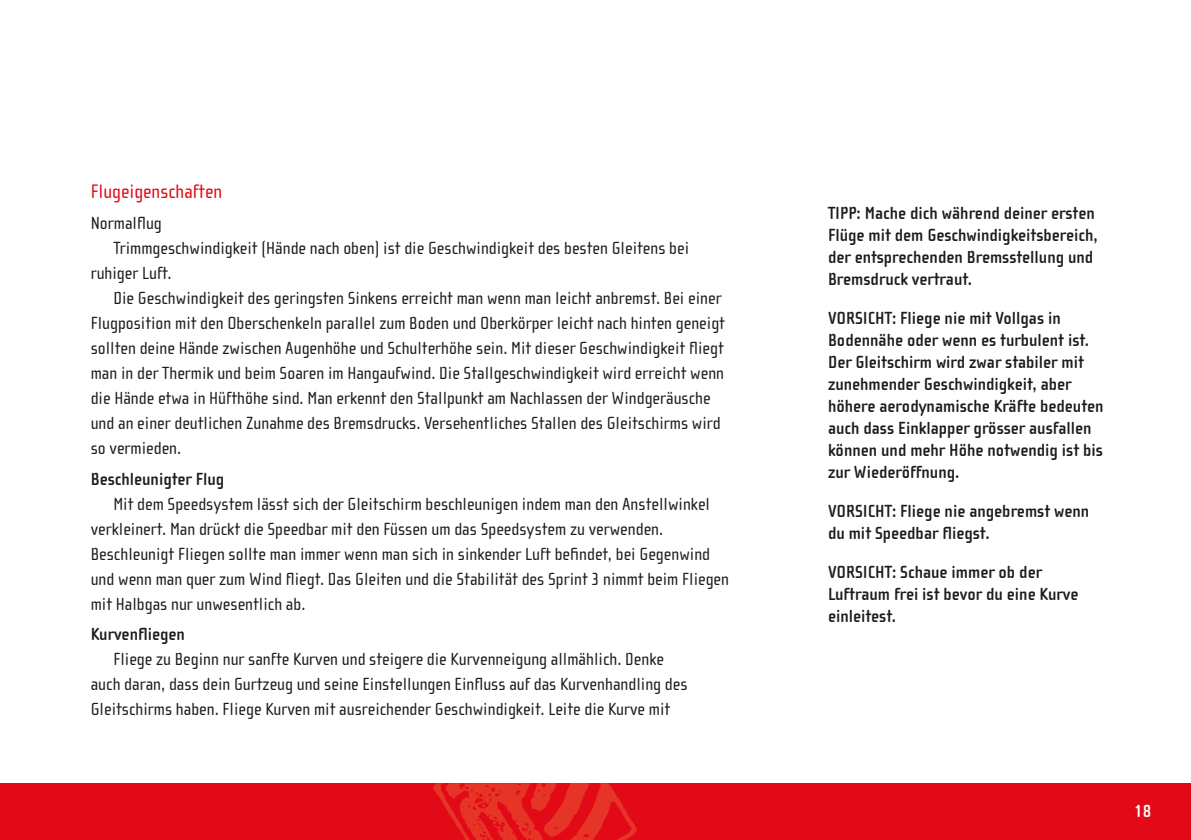
<style>
.page{position:relative;width:1191px;height:840px;background:#fff}
.page>*{position:absolute;margin:0;border:0;box-sizing:border-box;transform-origin:0 0}
.Man_subhead1{font:20px "Cholla Sans OT";color:#e30a18}
.Man_body{font:18px/25px "Cholla Sans OT";color:#1d1d1b}
.Man_sidebar{font:700 18px/22px "Cholla Sans OT";color:#1d1d1b}
.Man_subhead2{font:700 18px "Cholla Sans OT";color:#1d1d1b}
.Man_subhead2-2{font:18px "Cholla Sans OT";color:#1d1d1b}
.t1{font:700 18px "Cholla Sans OT";color:#fff}
</style>
<div class="page">
<div style="left:0;top:782px;width:1191px;height:57px;background:#e30a18"></div>
<svg style="left:430px;top:782px;width:209px;height:57px"></svg>
<p class="Man_subhead1" style="left:91px;top:180px;width:133px">Flugeigenschaften</p>
<p class="Man_subhead2-2" style="left:91px;top:213px;width:73px">Normalflug</p>
<p class="Man_body" style="left:91px;top:235px;width:600px;text-indent:23px">Trimmgeschwindigkeit (Hände nach oben) ist die Geschwindigkeit des besten Gleitens bei ruhiger Luft.</p>
<p class="Man_body" style="left:91px;top:285px;width:636px;text-indent:23px">Die Geschwindigkeit des geringsten Sinkens erreicht man wenn man leicht anbremst. Bei einer Flugposition mit den Oberschenkeln parallel zum Boden und Oberkörper leicht nach hinten geneigt sollten deine Hände zwischen Augenhöhe und Schulterhöhe sein. Mit dieser Geschwindigkeit fliegt man in der Thermik und beim Soaren im Hangaufwind. Die Stallgeschwindigkeit wird erreicht wenn die Hände etwa in Hüfthöhe sind. Man erkennt den Stallpunkt am Nachlassen der Windgeräusche und an einer deutlichen Zunahme des Bremsdrucks. Versehentliches Stallen des Gleitschirms wird so vermieden.</p>
<p class="Man_subhead2" style="left:91px;top:468px;width:135px">Beschleunigter Flug</p>
<p class="Man_body" style="left:91px;top:491px;width:640px;text-indent:23px">Mit dem Speedsystem lässt sich der Gleitschirm beschleunigen indem man den Anstellwinkel verkleinert. Man drückt die Speedbar mit den Füssen um das Speedsystem zu verwenden.<br>Beschleunigt Fliegen sollte man immer wenn man sich in sinkender Luft befindet, bei Gegenwind und wenn man quer zum Wind fliegt. Das Gleiten und die Stabilität des Sprint 3 nimmt beim Fliegen mit Halbgas nur unwesentlich ab.</p>
<p class="Man_subhead2" style="left:91px;top:624px;width:96px">Kurvenfliegen</p>
<p class="Man_body" style="left:91px;top:646px;width:598px;text-indent:23px">Fliege zu Beginn nur sanfte Kurven und steigere die Kurvenneigung allmählich. Denke auch daran, dass dein Gurtzeug und seine Einstellungen Einfluss auf das Kurvenhandling des<br>Gleitschirms haben. Fliege Kurven mit ausreichender Geschwindigkeit. Leite die Kurve mit</p>
<p class="Man_sidebar" style="left:828px;top:202px;width:271px">TIPP: Mache dich während deiner ersten Flüge mit dem Geschwindigkeitsbereich, der entsprechenden Bremsstellung und Bremsdruck vertraut.</p>
<p class="Man_sidebar" style="left:828px;top:307px;width:277px">VORSICHT: Fliege nie mit Vollgas in Bodennähe oder wenn es turbulent ist.<br>Der Gleitschirm wird zwar stabiler mit zunehmender Geschwindigkeit, aber höhere aerodynamische Kräfte bedeuten auch dass Einklapper grösser ausfallen können und mehr Höhe notwendig ist bis zur Wiederöffnung.</p>
<p class="Man_sidebar" style="left:828px;top:500px;width:263px">VORSICHT: Fliege nie angebremst wenn du mit Speedbar fliegst.</p>
<p class="Man_sidebar" style="left:828px;top:561px;width:252px">VORSICHT: Schaue immer ob der<br>Luftraum frei ist bevor du eine Kurve einleitest.</p>
<p class="t1" style="left:1134px;top:800px;width:19px">18</p>
</div>
